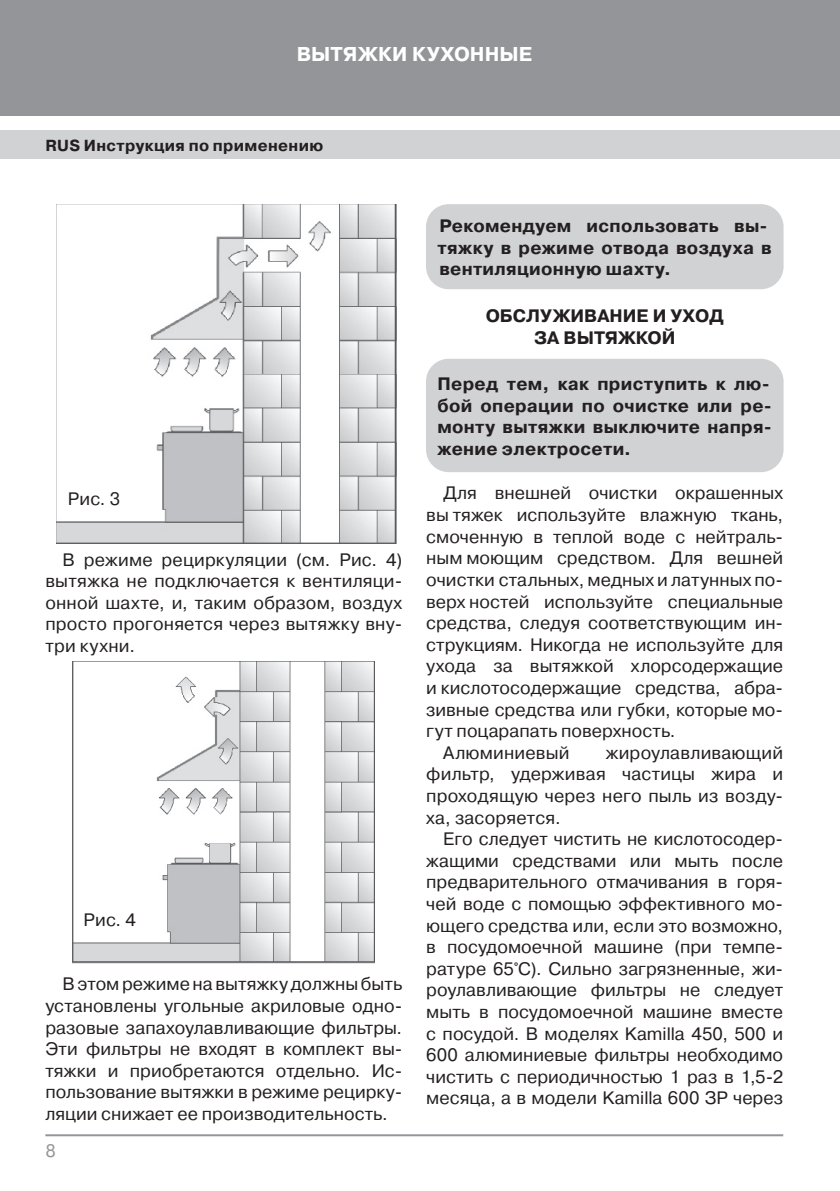
<style>
.page{position:relative;width:840px;height:1191px;background:#fff}
.page>*{position:absolute;margin:0;border:0;box-sizing:border-box;transform-origin:0 0}
.t1{font:700 20px "Pragmatica";letter-spacing:.005em;color:#fff}
.t2{font:18px/21.6px "Pragmatica";letter-spacing:.005em;color:#231f20;text-align:justify}
.t3{font:700 18px/21.6px "Pragmatica";letter-spacing:.015em;color:#231f20}
.t4{font:18px "Pragmatica";color:#939598}
.t5{font:700 16px "Pragmatica";letter-spacing:.02em;color:#231f20}
</style>
<div class="page">
<div style="left:0;top:0;width:839px;height:116px;background:#939598"></div>
<div style="left:0;top:130px;width:839px;height:29px;background:#d1d2d4"></div>
<hr style="left:45px;top:1134px;width:737px;height:2px;background:#939598">
<img style="left:57px;top:204px;width:339px;height:340px">
<img style="left:73px;top:661px;width:302px;height:302px">
<div style="left:426px;top:204px;width:357px;height:85px;background:#d1d2d4;border-radius:23px"></div>
<div style="left:426px;top:359px;width:357px;height:113px;background:#d1d2d4;border-radius:23px"></div>
<p class="t1" style="left:296px;top:41px;width:237px">ВЫТЯЖКИ КУХОННЫЕ</p>
<p class="t5" style="left:45px;top:135px;width:279px">RUS Инструкция по применению</p>
<p class="t2" style="left:68px;top:489px;width:54px">Рис. 3</p>
<p class="t2" style="left:45px;top:549px;width:358px;text-indent:17px">В режиме рециркуляции (см. Рис. 4) вытяжка не подключается к вентиляци&shy;онной шахте, и, таким образом, воздух просто прогоняется через вытяжку вну&shy;три кухни.</p>
<p class="t2" style="left:83px;top:909px;width:54px">Рис. 4</p>
<p class="t2" style="left:45px;top:973px;width:358px;text-indent:17px">В этом режиме на вытяжку должны быть установлены угольные акриловые одно&shy;разовые запахоулавливающие фильтры.<br>Эти фильтры не входят в комплект вы&shy;тяжки и приобретаются отдельно. Ис&shy;пользование вытяжки в режиме рецирку&shy;ляции снижает ее производительность.</p>
<p class="t4" style="left:45px;top:1139px;width:12px">8</p>
<p class="t3" style="left:437px;top:215px;width:336px">Рекомендуем использовать вы&shy;тяжку в режиме отвода воздуха в вентиляционную шахту.</p>
<p class="t3" style="left:485px;top:305px;width:239px;text-align:center">ОБСЛУЖИВАНИЕ И УХОД<br>ЗА ВЫТЯЖКОЙ</p>
<p class="t3" style="left:437px;top:373px;width:336px;text-align:justify">Перед тем, как приступить к лю&shy;бой операции по очистке или ре&shy;монту вытяжки выключите напря&shy;жение электросети.</p>
<p class="t2" style="left:443px;top:483px;width:341px">Для внешней очистки окрашенных</p>
<p class="t2" style="left:426px;top:504px;width:358px">вы тяжек используйте влажную ткань,</p>
<p class="t2" style="left:426px;top:526px;width:358px">смоченную в теплой воде с нейтраль-</p>
<p class="t2" style="left:426px;top:547px;width:358px">ным моющим средством. Для вешней</p>
<p class="t2" style="left:426px;top:569px;width:358px">очистки стальных, медных и латунных по-</p>
<p class="t2" style="left:426px;top:591px;width:358px">верх ностей используйте специальные</p>
<p class="t2" style="left:426px;top:612px;width:358px">средства, следуя соответствующим ин-</p>
<p class="t2" style="left:426px;top:634px;width:358px">струкциям. Никогда не используйте для</p>
<p class="t2" style="left:426px;top:655px;width:358px">ухода за вытяжкой хлорсодержащие</p>
<p class="t2" style="left:426px;top:677px;width:358px">и кислотосодержащие средства, абра-</p>
<p class="t2" style="left:426px;top:699px;width:358px">зивные средства или губки, которые мо-</p>
<p class="t2" style="left:426px;top:720px;width:250px">гут поцарапать поверхность.</p>
<p class="t2" style="left:443px;top:742px;width:128px">Алюминиевый</p>
<p class="t2" style="left:426px;top:742px;width:358px;text-indent:179px">жироулавливающий фильтр, удерживая частицы жира и проходящую через него пыль из возду&shy;ха, засоряется.</p>
<p class="t2" style="left:426px;top:828px;width:358px;text-indent:17px">Его следует чистить не кислотосодер&shy;жащими средствами или мыть после предварительного отмачивания в горя&shy;чей воде с помощью эффективного мо&shy;ющего средства или, если это возможно, в посудомоечной машине (при темпе&shy;ратуре 65°С). Сильно загрязненные, жи&shy;роулавливающие фильтры не следует мыть в посудомоечной машине вместе с посудой. В моделях Kamilla 450, 500 и 600 алюминиевые фильтры необходимо чистить с периодичностью 1 раз в 1,5-2 месяца, а в модели Kamilla 600 ЗР через</p>
</div>
